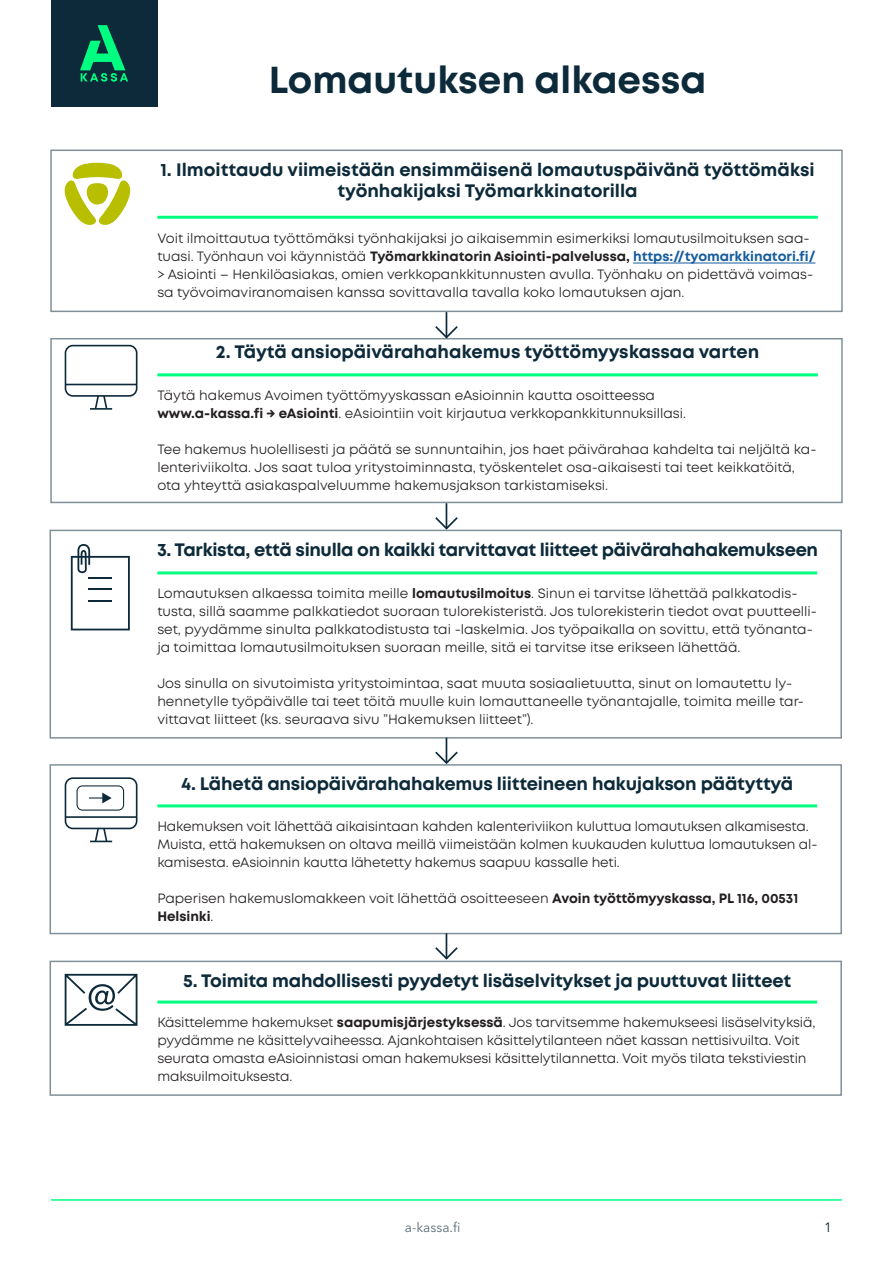
<style>
.page{position:relative;width:893px;height:1263px;background:#fff}
.page>*{position:absolute;margin:0;border:0;box-sizing:border-box;transform-origin:0 0}
.Pääotsikko{font:700 37.5px "Mont";color:#0d2a3a}
.Alaotsikko{font:700 18px/21.6px "Mont";letter-spacing:-.01em;color:#0d2a3a;text-align:center}
.Leipis{font:13.5px/18px "Mont";color:#231f20}
.t1{font:13.5px "Avenir Next LT Pro";color:#566a75}
.t2{font:13.5px "Avenir Next LT Pro";color:#0d2a3a}
.s1{font-weight:700}
.s2{font-weight:700;color:#175d9e}
</style>
<div class="page">
<div style="left:50px;top:150px;width:793px;height:162px;border:2px solid #819098"></div>
<div style="left:50px;top:338px;width:793px;height:165px;border:2px solid #819098"></div>
<div style="left:50px;top:530px;width:792px;height:209px;border:2px solid #819098"></div>
<div style="left:50px;top:764px;width:792px;height:170px;border:2px solid #819098"></div>
<div style="left:50px;top:961px;width:792px;height:135px;border:2px solid #819098"></div>
<hr style="left:51px;top:1199px;width:791px;height:2px;background:#00ff80">
<hr style="left:157px;top:216px;width:661px;height:3px;background:#00ff80">
<hr style="left:157px;top:373px;width:661px;height:3px;background:#00ff80">
<hr style="left:157px;top:571px;width:660px;height:3px;background:#00ff80">
<hr style="left:157px;top:804px;width:660px;height:3px;background:#00ff80">
<hr style="left:157px;top:1000px;width:660px;height:3px;background:#00ff80">
<div style="left:51px;top:0;width:106px;height:106px;background:#0d2a3a"></div>
<svg style="left:80px;top:25px;width:48px;height:57px"></svg>
<hr style="left:633px;top:263px;width:182px;height:1px;background:#175d9e">
<svg style="left:64px;top:163px;width:67px;height:62px"></svg>
<svg style="left:433px;top:312px;width:27px;height:28px"></svg>
<svg style="left:433px;top:503px;width:27px;height:28px"></svg>
<svg style="left:433px;top:738px;width:27px;height:27px"></svg>
<svg style="left:433px;top:933px;width:27px;height:28px"></svg>
<hr style="left:90px;top:408px;width:22px;height:2px;background:#0d2a3a">
<svg style="left:65px;top:345px;width:72px;height:64px"></svg>
<svg style="left:71px;top:544px;width:59px;height:86px"></svg>
<svg style="left:65px;top:777px;width:72px;height:65px"></svg>
<svg style="left:65px;top:974px;width:72px;height:52px"></svg>
<p class="Pääotsikko" style="left:269px;top:56px;width:439px">Lomautuksen alkaessa</p>
<p class="Alaotsikko" style="left:160px;top:159px;width:656px">1. Ilmoittaudu viimeistään ensimmäisenä lomautuspäivänä työttömäksi työnhakijaksi Työmarkkinatorilla</p>
<p class="Leipis" style="left:157px;top:230px;width:660px">Voit ilmoittautua työttömäksi työnhakijaksi jo aikaisemmin esimerkiksi lomautusilmoituksen saa&shy;tuasi. Työnhaun voi käynnistää <span class="s1">Työmarkkinatorin Asiointi-palvelussa,</span> <span class="s2">https://tyomarkkinatori.fi/ </span>&gt; Asiointi – Henkilöasiakas, omien verkkopankkitunnusten avulla. Työnhaku on pidettävä voimas&shy;sa työvoimaviranomaisen kanssa sovittavalla tavalla koko lomautuksen ajan.</p>
<p class="Alaotsikko" style="left:216px;top:341px;width:545px">2. Täytä ansiopäivärahahakemus työttömyyskassaa varten</p>
<p class="Leipis" style="left:157px;top:386px;width:530px">Täytä hakemus Avoimen työttömyyskassan eAsioinnin kautta osoitteessa <span class="s1">www.a-kassa.fi → eAsiointi</span>. eAsiointiin voit kirjautua verkkopankkitunnuksillasi.</p>
<p class="Leipis" style="left:157px;top:440px;width:661px">Tee hakemus huolellisesti ja päätä se sunnuntaihin, jos haet päivärahaa kahdelta tai neljältä ka&shy;lenteriviikolta. Jos saat tuloa yritystoiminnasta, työskentelet osa-aikaisesti tai teet keikkatöitä, ota yhteyttä asiakaspalveluumme hakemusjakson tarkistamiseksi.</p>
<p class="Alaotsikko" style="left:157px;top:539px;width:663px">3. Tarkista, että sinulla on kaikki tarvittavat liitteet päivärahahakemukseen</p>
<p class="Leipis" style="left:157px;top:585px;width:661px">Lomautuksen alkaessa toimita meille <span class="s1">lomautusilmoitus</span>. Sinun ei tarvitse lähettää palkkatodis&shy;tusta, sillä saamme palkkatiedot suoraan tulorekisteristä. Jos tulorekisterin tiedot ovat puutteelli&shy;set, pyydämme sinulta palkkatodistusta tai -laskelmia. Jos työpaikalla on sovittu, että työnanta&shy;ja toimittaa lomautusilmoituksen suoraan meille, sitä ei tarvitse itse erikseen lähettää.</p>
<p class="Leipis" style="left:157px;top:675px;width:648px">Jos sinulla on sivutoimista yritystoimintaa, saat muuta sosiaalietuutta, sinut on lomautettu ly&shy;hennetylle työpäivälle tai teet töitä muulle kuin lomauttaneelle työnantajalle, toimita meille tar&shy;vittavat liitteet (ks. seuraava sivu ”Hakemuksen liitteet”).</p>
<p class="Alaotsikko" style="left:181px;top:773px;width:613px">4. Lähetä ansiopäivärahahakemus liitteineen hakujakson päätyttyä</p>
<p class="Leipis" style="left:157px;top:817px;width:662px">Hakemuksen voit lähettää aikaisintaan kahden kalenteriviikon kuluttua lomautuksen alkamisesta.<br>Muista, että hakemuksen on oltava meillä viimeistään kolmen kuukauden kuluttua lomautuksen al&shy;kamisesta. eAsioinnin kautta lähetetty hakemus saapuu kassalle heti.</p>
<p class="Leipis" style="left:157px;top:889px;width:642px">Paperisen hakemuslomakkeen voit lähettää osoitteeseen <span class="s1">Avoin työttömyyskassa, PL 116, 00531<br>Helsinki</span>.</p>
<p class="Alaotsikko" style="left:183px;top:970px;width:609px">5. Toimita mahdollisesti pyydetyt lisäselvitykset ja puuttuvat liitteet</p>
<p class="Leipis" style="left:157px;top:1013px;width:660px">Käsittelemme hakemukset <span class="s1">saapumisjärjestyksessä</span>. Jos tarvitsemme hakemukseesi lisäselvityksiä, pyydämme ne käsittelyvaiheessa. Ajankohtaisen käsittelytilanteen näet kassan nettisivuilta. Voit seurata omasta eAsioinnistasi oman hakemuksesi käsittelytilannetta. Voit myös tilata tekstiviestin maksuilmoituksesta.</p>
<p class="t1" style="left:405px;top:1219px;width:57px">a-kassa.fi</p>
<p class="t2" style="left:824px;top:1219px;width:9px">1</p>
</div>
